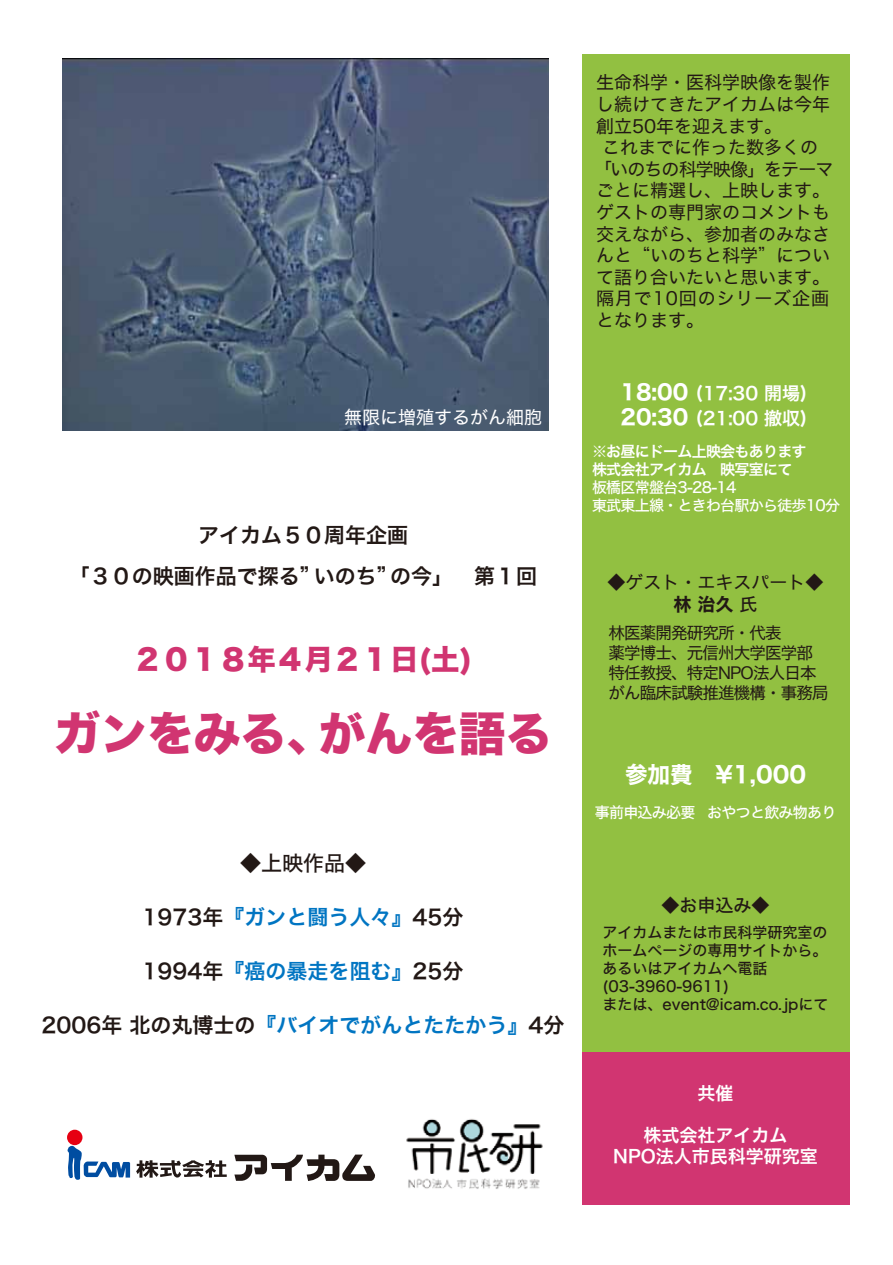
<style>
.page{position:relative;width:893px;height:1265px;background:#fff}
.page>*{position:absolute;margin:0;border:0;box-sizing:border-box;transform-origin:0 0}
.t1{font:46.5px "Hiragino Kaku W8 90 msp RKSJ H";color:#d13571}
.t2{font:28.5px "Hiragino Kaku W8 90 msp RKSJ H";color:#d13571}
.t3{font:22.5px "Hiragino Kaku W7 90 msp RKSJ H";color:#fff}
.t4{font:21px/40.5px "Hiragino Kaku W6 90 msp RKSJ H";color:#221815;text-align:center}
.t5{font:21px "Hiragino Kaku W6 90 msp RKSJ H";color:#0075c2}
.t6{font:21px "Hiragino Kaku W5 90 msp RKSJ H";color:#221815}
.t7{font:18px "Hiragino Kaku W4 90 msp RKSJ H";color:#221815}
.t8{font:18px/25.2px "Hiragino Kaku W6 90 msp RKSJ H";color:#fff}
.t9{font:18px "Hiragino Kaku W4 90 msp RKSJ H";letter-spacing:-.05em;color:#221815}
.t10{font:18px "Hiragino Kaku W4 90 msp RKSJ H";letter-spacing:.05em;color:#221815}
.t11{font:18px "Hiragino Kaku W4 90 msp RKSJ H";color:#fff}
.t12{font:18px "Hiragino Kaku W5 90 msp RKSJ H";color:#221815}
.t13{font:18px "Hiragino Kaku W7 90 msp RKSJ H";color:#221815}
.t14{font:16.5px/19.8px "Hiragino Kaku W4 90 msp RKSJ H";letter-spacing:-.05em;color:#221815}
.t15{font:15px/18px "Hiragino Kaku W5 90 msp RKSJ H";color:#221815}
.t16{font:15px/18px "Hiragino Kaku W5 90 msp RKSJ H";letter-spacing:-.05em;color:#fff}
.t17{font:15px/18px "Hiragino Kaku W6 90 msp RKSJ H";letter-spacing:-.05em;color:#fff}
.s1{color:#221815}
.s2{color:#0075c2}
.s3{font-family:"Hiragino Kaku W7 90 msp RKSJ H";font-size:21px}
.s4{font-family:"Hiragino Kaku W5 90 msp RKSJ H"}
</style>
<div class="page">
<img style="left:63px;top:59px;width:485px;height:371px">
<div style="left:582px;top:54px;width:268px;height:998px;background:#92c041"></div>
<div style="left:582px;top:1052px;width:268px;height:153px;background:#d13571"></div>
<svg style="left:67px;top:1145px;width:63px;height:34px"></svg>
<div style="left:67px;top:1129px;width:15px;height:16px;background:#e60012;border-radius:50%"></div>
<svg style="left:136px;top:1160px;width:91px;height:17px"></svg>
<svg style="left:234px;top:1154px;width:141px;height:27px"></svg>
<img style="left:406px;top:1119px;width:137px;height:70px">
<p class="t11" style="left:344px;top:408px;width:199px">無限に増殖するがん細胞</p>
<p class="t4" style="left:69px;top:516px;width:470px">アイカム５０周年企画<br>「３０の映画作品で探る”いのち”の今」　第１回</p>
<h2 class="t2" style="left:134px;top:643px;width:340px">２０１８年４月２１日(土)</h2>
<h1 class="t1" style="left:54px;top:708px;width:499px">ガンをみる、がんを語る</h1>
<p class="t6" style="left:240px;top:852px;width:127px">◆上映作品◆</p>
<p class="t5" style="left:143px;top:906px;width:322px"><span class="s1">1973年</span>『ガンと闘う人々』<span class="s1">45分</span></p>
<p class="t5" style="left:143px;top:960px;width:322px"><span class="s1">1994年</span>『癌の暴走を阻む』<span class="s1">25分</span></p>
<p class="t4" style="left:42px;top:1005px;width:524px">2006年 北の丸博士の<span class="s2">『バイオでがんとたたかう』</span>4分</p>
<p class="t7" style="left:596px;top:73px;width:236px">生命科学・医科学映像を製作</p>
<p class="t7" style="left:596px;top:95px;width:236px">し続けてきたアイカムは今年</p>
<p class="t7" style="left:596px;top:117px;width:188px">創立50年を迎えます。</p>
<p class="t7" style="left:602px;top:138px;width:217px">これまでに作った数多くの</p>
<p class="t9" style="left:594px;top:160px;width:241px">「いのちの科学映像」をテーマ</p>
<p class="t7" style="left:596px;top:181px;width:236px">ごとに精選し、上映します。</p>
<p class="t7" style="left:596px;top:203px;width:236px">ゲストの専門家のコメントも</p>
<p class="t7" style="left:596px;top:225px;width:236px">交えながら、参加者のみなさ</p>
<p class="t7" style="left:596px;top:246px;width:236px">んと“いのちと科学”につい</p>
<p class="t7" style="left:596px;top:268px;width:236px">て語り合いたいと思います。</p>
<p class="t10" style="left:596px;top:289px;width:234px">隔月で10回のシリーズ企画</p>
<p class="t7" style="left:596px;top:311px;width:109px">となります。</p>
<p class="t8" style="left:620px;top:381px;width:188px"><span class="s3">18:00</span> (17:30 開場)<br><span class="s3">20:30</span> (21:00 撤収)</p>
<p class="t17" style="left:592px;top:443px;width:216px">※お昼にドーム上映会もあります株式会社アイカム　映写室にて</p>
<p class="t16" style="left:592px;top:479px;width:249px">板橋区常盤台3-28-14<br>東武東上線・ときわ台駅から徒歩10分</p>
<p class="t7" style="left:608px;top:573px;width:217px">◆ゲスト・エキスパート◆</p>
<p class="t13" style="left:674px;top:594px;width:86px">林 治久 <span class="s4">氏</span></p>
<p class="t14" style="left:608px;top:624px;width:222px">林医薬開発研究所・代表<br>薬学博士、元信州大学医学部特任教授、特定NPO法人日本がん臨床試験推進機構・事務局</p>
<p class="t3" style="left:625px;top:763px;width:182px">参加費　\1,000</p>
<p class="t16" style="left:595px;top:803px;width:243px">事前申込み必要 おやつと飲み物あり</p>
<p class="t12" style="left:662px;top:896px;width:109px">◆お申込み◆</p>
<p class="t15" style="left:603px;top:924px;width:227px">アイカムまたは市民科学研究室のホームページの専用サイトから。あるいはアイカムへ電話(03-3960-9611)<br>または、event@icam.co.jpにて</p>
<p class="t8" style="left:698px;top:1081px;width:37px">共催</p>
<p class="t8" style="left:613px;top:1125px;width:206px;line-height:21px;text-align:center">株式会社アイカム<br>NPO法人市民科学研究室</p>
</div>
